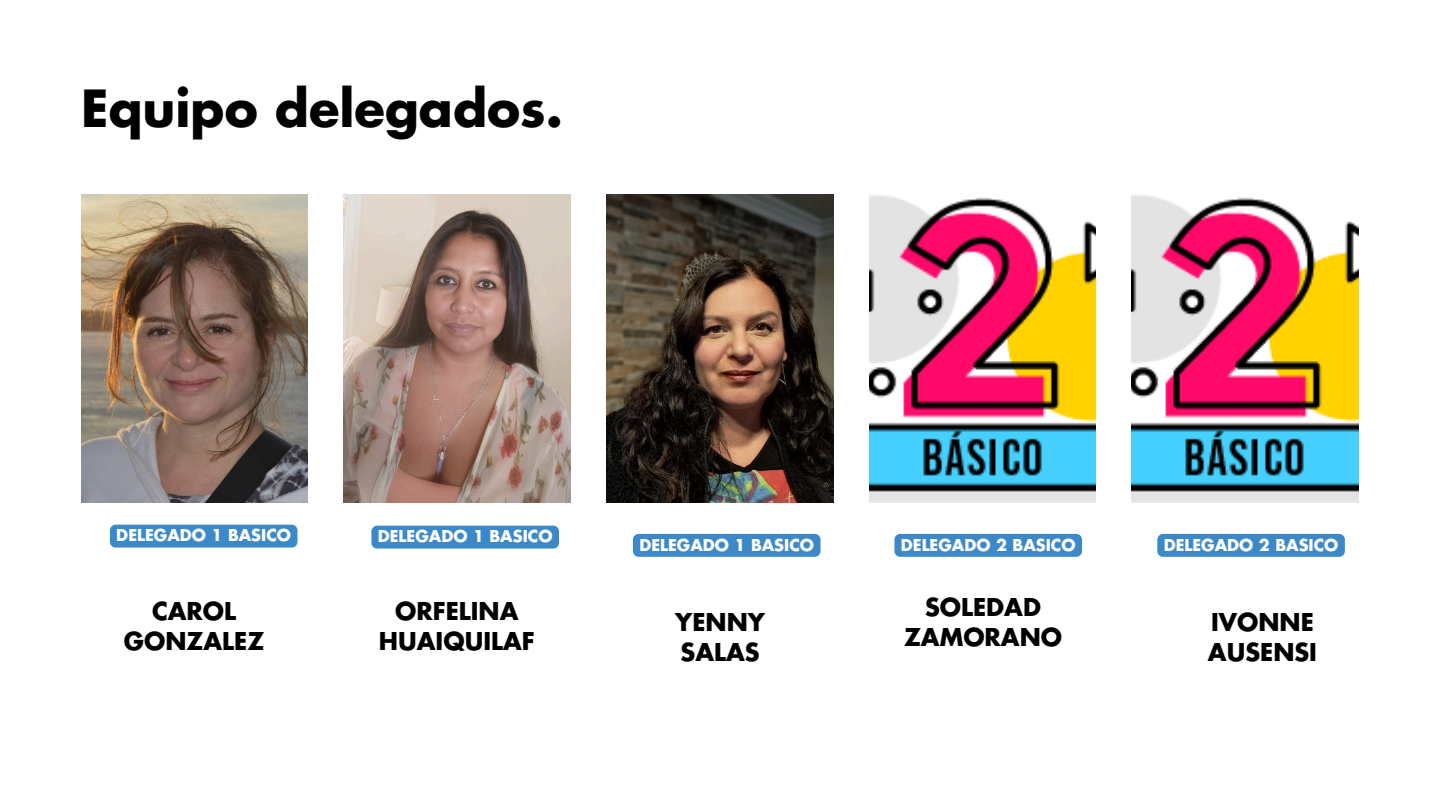
<style>
.page{position:relative;width:1440px;height:810px;background:#fff}
.page>*{position:absolute;margin:0;border:0;box-sizing:border-box;transform-origin:0 0}
.t1{font:700 50px "Futura LT Pro";color:#000}
.t2{font:700 24px/30px "Futura LT Pro";color:#000;text-align:center}
.t3{font:700 16px "Futura LT Pro";color:#fff}
</style>
<div class="page">
<img style="left:81px;top:194px;width:227px;height:309px">
<img style="left:344px;top:194px;width:226px;height:309px">
<img style="left:607px;top:194px;width:226px;height:309px">
<img style="left:869px;top:194px;width:227px;height:309px">
<img style="left:1132px;top:194px;width:226px;height:309px">
<div style="left:110px;top:525px;width:188px;height:23px;background:#3c89c9"></div>
<div style="left:371px;top:526px;width:188px;height:23px;background:#3c89c9"></div>
<div style="left:633px;top:534px;width:188px;height:23px;background:#3c89c9"></div>
<div style="left:894px;top:534px;width:188px;height:23px;background:#3c89c9"></div>
<div style="left:1157px;top:534px;width:188px;height:23px;background:#3c89c9"></div>
<h1 class="t1" style="left:81px;top:86px;width:484px">Equipo delegados.</h1>
<h2 class="t3" style="left:116px;top:528px;width:176px">DELEGADO 1 BASICO</h2>
<p class="t3" style="left:378px;top:529px;width:176px">DELEGADO 1 BASICO</p>
<h2 class="t3" style="left:639px;top:537px;width:176px">DELEGADO 1 BASICO</h2>
<p class="t3" style="left:901px;top:537px;width:176px">DELEGADO 2 BASICO</p>
<h2 class="t3" style="left:1164px;top:537px;width:176px">DELEGADO 2 BASICO</h2>
<p class="t2" style="left:124px;top:598px;width:142px">CAROL<br>GONZALEZ</p>
<p class="t2" style="left:379px;top:598px;width:157px">ORFELINA<br>HUAIQUILAF</p>
<p class="t2" style="left:675px;top:608px;width:91px;text-align:left">YENNY<br>SALAS</p>
<h2 class="t2" style="left:904px;top:593px;width:160px">SOLEDAD<br>ZAMORANO</h2>
<h2 class="t2" style="left:1208px;top:608px;width:111px;text-align:left">IVONNE<br>AUSENSI</h2>
</div>
